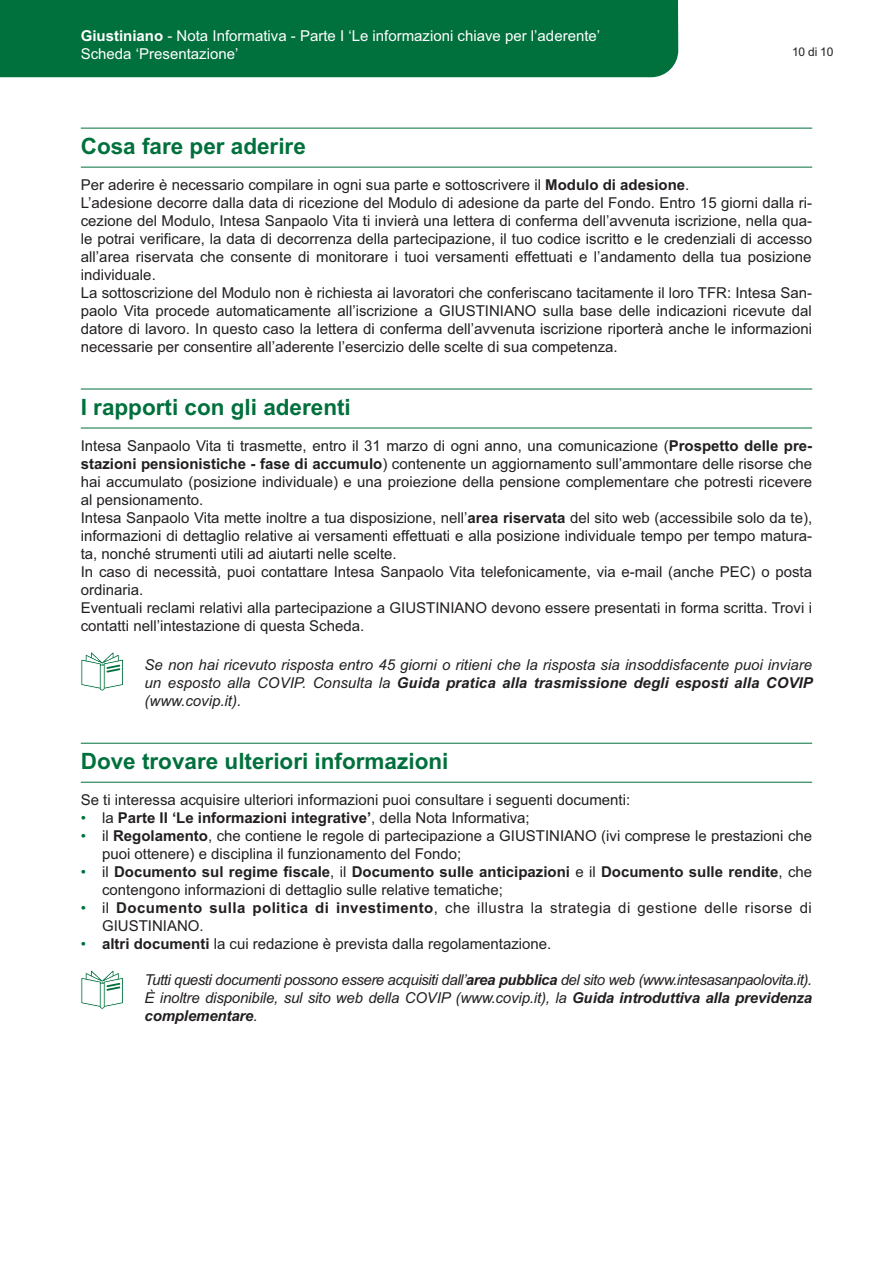
<style>
.page{position:relative;width:893px;height:1263px;background:#fff}
.page>*{position:absolute;margin:0;border:0;box-sizing:border-box;transform-origin:0 0}
.t1{font:700 22.5px "Arial";color:#00703c}
.t2{font:15px/18px "Arial";color:#231f20}
.t3{font:italic 15px/18px "Arial";letter-spacing:-.005em;color:#231f20;text-align:justify}
.t4{font:700 15px/18px "Arial";color:#231f20}
.t5{font:15px/18px "Arial";letter-spacing:.03em;color:#231f20}
.t6{font:15px/18px "Arial";color:#fff}
.t7{font:12px "Arial";color:#231f20}
.s1{font-weight:700}
.s2{font-weight:400;color:#00703c}
.s3{font-weight:400}
.s4{color:#00703c}
</style>
<div class="page">
<div style="left:0;top:0;width:678px;height:77px;background:#00703c"></div>
<hr style="left:81px;top:128px;width:731px;height:1px;background:#00703c">
<hr style="left:81px;top:167px;width:731px;height:1px;background:#00703c">
<hr style="left:81px;top:389px;width:731px;height:1px;background:#00703c">
<hr style="left:81px;top:428px;width:731px;height:1px;background:#00703c">
<hr style="left:81px;top:743px;width:731px;height:1px;background:#00703c">
<hr style="left:81px;top:782px;width:731px;height:1px;background:#00703c">
<svg style="left:81px;top:652px;width:43px;height:39px"></svg>
<svg style="left:81px;top:970px;width:43px;height:40px"></svg>
<p class="t6" style="left:81px;top:28px;width:521px"><span class="s1">Giustiniano</span> - Nota Informativa - Parte I ‘Le informazioni chiave per l’aderente’<br>Scheda ‘Presentazione’</p>
<p class="t7" style="left:792px;top:47px;width:43px">10 di 10</p>
<p class="t1" style="left:81px;top:133px;width:226px">Cosa fare per aderire</p>
<p class="t2" style="left:81px;top:177px;width:733px">Per aderire è necessario compilare in ogni sua parte e sottoscrivere il <span class="s1">Modulo di adesione</span>.<br>L’adesione decorre dalla data di ricezione del Modulo di adesione da parte del Fondo. Entro 15 giorni dalla ri&shy;cezione del Modulo, Intesa Sanpaolo Vita ti invierà una lettera di conferma dell’avvenuta iscrizione, nella qua&shy;le potrai verificare, la data di decorrenza della partecipazione, il tuo codice iscritto e le credenziali di accesso all’area riservata che consente di monitorare i tuoi versamenti effettuati e l’andamento della tua posizione individuale.<br>La sottoscrizione del Modulo non è richiesta ai lavoratori che conferiscano tacitamente il loro TFR: Intesa San&shy;paolo Vita procede automaticamente all’iscrizione a GIUSTINIANO sulla base delle indicazioni ricevute dal datore di lavoro. In questo caso la lettera di conferma dell’avvenuta iscrizione riporterà anche le informazioni necessarie per consentire all’aderente l’esercizio delle scelte di sua competenza.</p>
<p class="t1" style="left:81px;top:394px;width:271px">I rapporti con gli aderenti</p>
<p class="t2" style="left:81px;top:438px;width:733px">Intesa Sanpaolo Vita ti trasmette, entro il 31 marzo di ogni anno, una comunicazione (<span class="s1">Prospetto delle pre&shy;stazioni pensionistiche - fase di accumulo</span>) contenente un aggiornamento sull’ammontare delle risorse che hai accumulato (posizione individuale) e una proiezione della pensione complementare che potresti ricevere al pensionamento.<br>Intesa Sanpaolo Vita mette inoltre a tua disposizione, nell’<span class="s1">area riservata</span> del sito web (accessibile solo da te), informazioni di dettaglio relative ai versamenti effettuati e alla posizione individuale tempo per tempo matura&shy;ta, nonché strumenti utili ad aiutarti nelle scelte.<br>In caso di necessità, puoi contattare Intesa Sanpaolo Vita telefonicamente, via e-mail (anche PEC) o posta ordinaria.<br>Eventuali reclami relativi alla partecipazione a GIUSTINIANO devono essere presentati in forma scritta. Trovi i contatti nell’intestazione di questa Scheda.</p>
<p class="t3" style="left:145px;top:657px;width:669px">Se non hai ricevuto risposta entro 45 giorni o ritieni che la risposta sia insoddisfacente puoi inviare un esposto alla COVIP. Consulta la <span class="s1">Guida pratica alla trasmissione degli esposti alla COVIP </span>(www.covip.it).</p>
<p class="t1" style="left:81px;top:748px;width:369px">Dove trovare ulteriori informazioni</p>
<p class="t2" style="left:81px;top:792px;width:551px">Se ti interessa acquisire ulteriori informazioni puoi consultare i seguenti documenti:</p>
<p class="t4" style="left:81px;top:809px;width:450px"><span class="s2">•</span> <span class="s3">la</span> Parte II ‘Le informazioni integrative’<span class="s3">, della Nota Informativa;</span></p>
<p class="t2" style="left:102px;top:828px;width:711px;text-indent:-21px"><span class="s4">•</span> il <span class="s1">Regolamento</span>, che contiene le regole di partecipazione a GIUSTINIANO (ivi comprese le prestazioni che puoi ottenere) e disciplina il funzionamento del Fondo;</p>
<p class="t4" style="left:102px;top:863px;width:711px;text-indent:-21px"><span class="s2">•</span> <span class="s3">il</span> Documento sul regime fiscale<span class="s3">, il</span> Documento sulle anticipazioni <span class="s3">e il</span> Documento sulle rendite<span class="s3">, che contengono informazioni di dettaglio sulle relative tematiche;</span></p>
<p class="t5" style="left:102px;top:900px;width:711px;text-indent:-21px"><span class="s4">•</span> il <span class="s1">Documento sulla politica di investimento</span>, che illustra la strategia di gestione delle risorse di<br>GIUSTINIANO.</p>
<p class="t2" style="left:81px;top:936px;width:472px"><span class="s4">•</span> <span class="s1">altri documenti</span> la cui redazione è prevista dalla regolamentazione.</p>
<p class="t3" style="left:145px;top:972px;width:669px">Tutti questi documenti possono essere acquisiti dall’<span class="s1">area pubblica</span> del sito web (www.intesasanpaolovita.it).<br>È inoltre disponibile, sul sito web della COVIP (www.covip.it), la <span class="s1">Guida introduttiva alla previdenza complementare</span>.</p>
</div>
